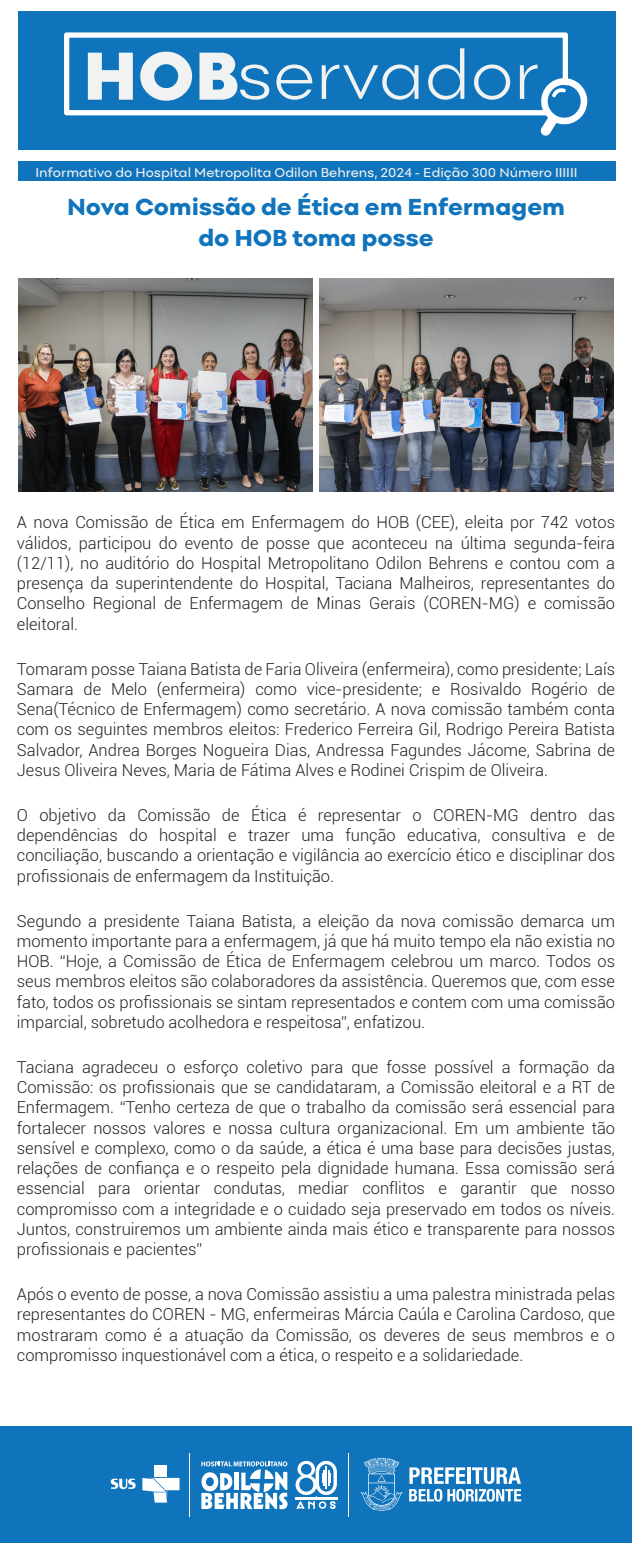
<style>
.page{position:relative;width:632px;height:1543px;background:#fff}
.page>*{position:absolute;margin:0;border:0;box-sizing:border-box;transform-origin:0 0}
.t1{font:300 70.2px "Point";color:#f1f3f3}
.t2{font:800 24px/30.8px "Point";letter-spacing:-.01em;color:#1074bc;text-align:center}
.t3{font:300 16.5px/20.2px "Roboto";color:#231f20;text-align:justify}
.t4{font:13.27px "Point";color:#f1f3f3}
.s1{font-weight:900}
</style>
<div class="page">
<div style="left:18px;top:11px;width:597px;height:139px;background:#1074bc"></div>
<div style="left:18px;top:161px;width:597px;height:20px;background:#1074bc"></div>
<svg style="left:64px;top:32px;width:504px;height:84px"></svg>
<svg style="left:538px;top:76px;width:50px;height:60px"></svg>
<div style="left:0;top:1426px;width:631px;height:116px;background:#1074bc"></div>
<svg style="left:201px;top:1461px;width:86px;height:48px"></svg>
<svg style="left:295px;top:1460px;width:42px;height:48px"></svg>
<hr style="left:325px;top:1466px;width:2px;height:22px;background:#fff">
<div style="left:155px;top:1465px;width:12px;height:12px;background:#fff"></div>
<svg style="left:142px;top:1477px;width:37px;height:25px"></svg>
<svg style="left:111px;top:1478px;width:25px;height:11px"></svg>
<svg style="left:409px;top:1467px;width:112px;height:34px"></svg>
<svg style="left:360px;top:1457px;width:42px;height:53px"></svg>
<hr style="left:348px;top:1452px;width:1px;height:64px;background:#fff">
<hr style="left:189px;top:1452px;width:1px;height:64px;background:#fff">
<img style="left:18px;top:278px;width:294px;height:214px">
<img style="left:319px;top:278px;width:294px;height:214px">
<h1 class="t1" style="left:83px;top:33px;width:458px"><span class="s1">HOB</span>servador</h1>
<p class="t4" style="left:35px;top:164px;width:543px">Informativo do Hospital Metropolita Odilon Behrens, 2024 - Edição 300 Número IIIIII</p>
<h2 class="t2" style="left:67px;top:191px;width:499px">Nova Comissão de Ética em Enfermagem do HOB toma posse</h2>
<p class="t3" style="left:17px;top:512px;width:599px">A nova Comissão de Ética em Enfermagem do HOB (CEE), eleita por 742 votos válidos, participou do evento de posse que aconteceu na última segunda-feira (12/11), no auditório do Hospital Metropolitano Odilon Behrens e contou com a presença da superintendente do Hospital, Taciana Malheiros, representantes do Conselho Regional de Enfermagem de Minas Gerais (COREN-MG) e comissão eleitoral.</p>
<p class="t3" style="left:17px;top:658px;width:599px">Tomaram posse Taiana Batista de Faria Oliveira (enfermeira), como presidente; Laís Samara de Melo (enfermeira) como vice-presidente; e Rosivaldo Rogério de Sena(Técnico de Enfermagem) como secretário. A nova comissão também conta com os seguintes membros eleitos: Frederico Ferreira Gil, Rodrigo Pereira Batista Salvador, Andrea Borges Nogueira Dias, Andressa Fagundes Jácome, Sabrina de Jesus Oliveira Neves, Maria de Fátima Alves e Rodinei Crispim de Oliveira.</p>
<p class="t3" style="left:17px;top:804px;width:599px">O objetivo da Comissão de Ética é representar o COREN-MG dentro das dependências do hospital e trazer uma função educativa, consultiva e de conciliação, buscando a orientação e vigilância ao exercício ético e disciplinar dos profissionais de enfermagem da Instituição.</p>
<p class="t3" style="left:17px;top:910px;width:599px">Segundo a presidente Taiana Batista, a eleição da nova comissão demarca um momento importante para a enfermagem, já que há muito tempo ela não existia no HOB. “Hoje, a Comissão de Ética de Enfermagem celebrou um marco. Todos os seus membros eleitos são colaboradores da assistência. Queremos que, com esse fato, todos os profissionais se sintam representados e contem com uma comissão imparcial, sobretudo acolhedora e respeitosa”, enfatizou.</p>
<p class="t3" style="left:17px;top:1056px;width:599px">Taciana agradeceu o esforço coletivo para que fosse possível a formação da Comissão: os profissionais que se candidataram, a Comissão eleitoral e a RT de Enfermagem. “Tenho certeza de que o trabalho da comissão será essencial para fortalecer nossos valores e nossa cultura organizacional. Em um ambiente tão sensível e complexo, como o da saúde, a ética é uma base para decisões justas, relações de confiança e o respeito pela dignidade humana. Essa comissão será essencial para orientar condutas, mediar conflitos e garantir que nosso compromisso com a integridade e o cuidado seja preservado em todos os níveis.<br>Juntos, construiremos um ambiente ainda mais ético e transparente para nossos profissionais e pacientes”</p>
<p class="t3" style="left:17px;top:1283px;width:599px">Após o evento de posse, a nova Comissão assistiu a uma palestra ministrada pelas representantes do COREN - MG, enfermeiras Márcia Caúla e Carolina Cardoso, que mostraram como é a atuação da Comissão, os deveres de seus membros e o compromisso inquestionável com a ética, o respeito e a solidariedade.</p>
</div>
